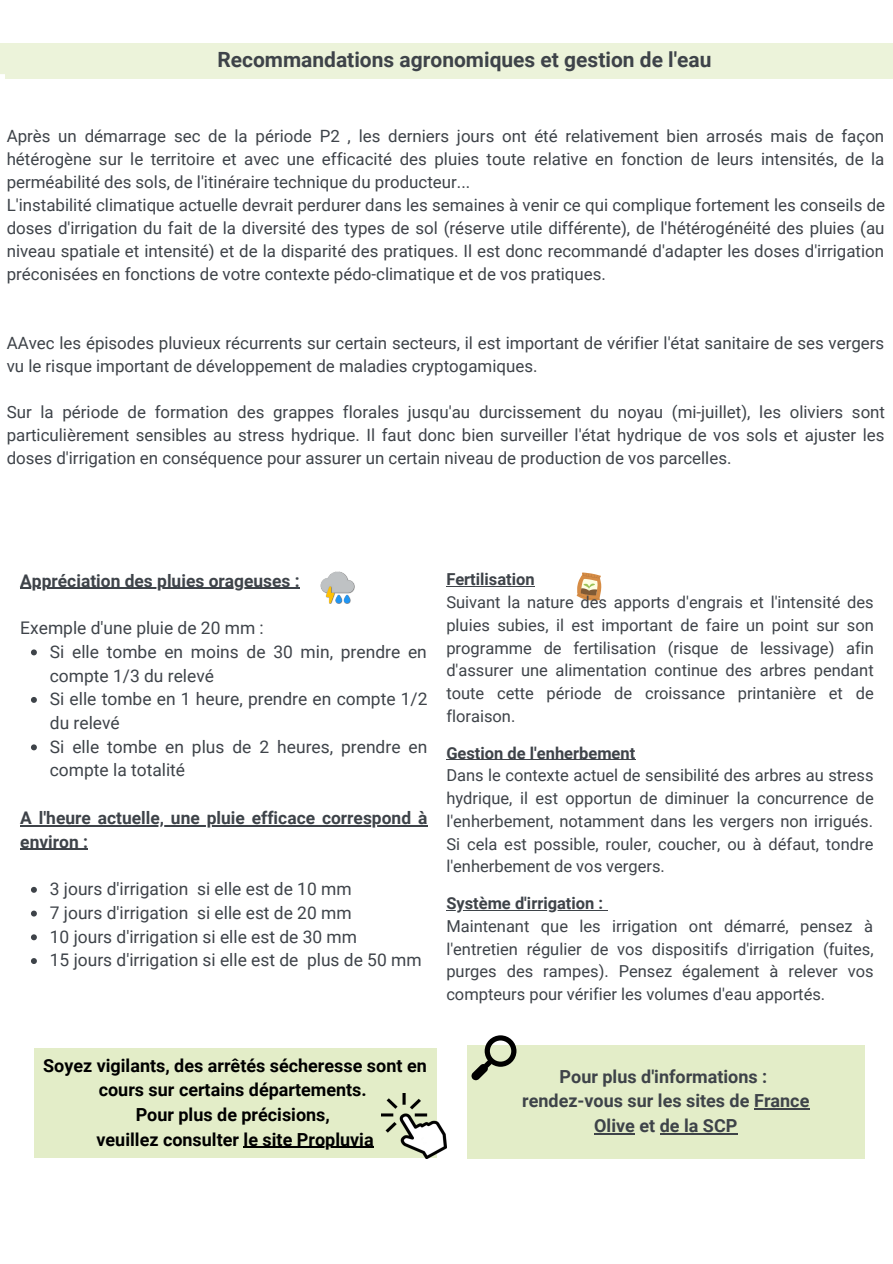
<style>
.page{position:relative;width:893px;height:1264px;background:#fff}
.page>*{position:absolute;margin:0;border:0;box-sizing:border-box;transform-origin:0 0}
.t1{font:700 21px "Roboto";color:#3e4349}
.t2{font:700 18px/24.8px "Roboto";color:#000;text-align:center}
.t3{font:700 18px/24.8px "Roboto";color:#3e4349;text-align:center}
.t4{font:17.4px/23.7px "Roboto";color:#3e4349}
.t5{font:700 17.4px/23.7px "Roboto";color:#3e4349}
.t6{font:16.95px/23.1px "Roboto";color:#3e4349;text-align:justify}
.t7{font:16.5px/22.8px "Roboto";color:#3e4349;text-align:justify}
.t8{font:700 16.5px "Roboto";color:#3e4349}
</style>
<div class="page">
<div style="left:6px;top:48px;width:886px;height:30px;background:#ecf3da"></div>
<svg style="left:0;top:43px;width:892px;height:31px"></svg>
<svg style="left:576px;top:572px;width:25px;height:28px"></svg>
<div style="left:467px;top:1045px;width:397px;height:113px;background:#e3edc8"></div>
<svg style="left:472px;top:1035px;width:44px;height:45px"></svg>
<hr style="left:754px;top:1108px;width:55px;height:1px;background:#3e4349">
<hr style="left:594px;top:1133px;width:41px;height:1px;background:#3e4349">
<hr style="left:659px;top:1133px;width:78px;height:1px;background:#3e4349">
<svg style="left:31px;top:649px;width:6px;height:6px"></svg>
<svg style="left:31px;top:697px;width:6px;height:6px"></svg>
<svg style="left:31px;top:744px;width:6px;height:6px"></svg>
<svg style="left:31px;top:886px;width:6px;height:6px"></svg>
<svg style="left:31px;top:910px;width:6px;height:6px"></svg>
<svg style="left:31px;top:934px;width:6px;height:6px"></svg>
<svg style="left:31px;top:958px;width:6px;height:6px"></svg>
<hr style="left:20px;top:587px;width:280px;height:2px;background:#3e4349">
<hr style="left:20px;top:825px;width:407px;height:1px;background:#3e4349">
<hr style="left:20px;top:848px;width:68px;height:2px;background:#3e4349">
<img style="left:321px;top:571px;width:33px;height:32px">
<div style="left:34px;top:1047px;width:402px;height:110px;background:#e3edc8"></div>
<hr style="left:244px;top:1146px;width:130px;height:1px;background:#000">
<img style="left:381px;top:1093px;width:65px;height:65px">
<hr style="left:446px;top:586px;width:88px;height:1px;background:#3e4349">
<hr style="left:446px;top:759px;width:189px;height:1px;background:#3e4349">
<hr style="left:446px;top:910px;width:157px;height:1px;background:#3e4349">
<p class="t1" style="left:217px;top:48px;width:495px">Recommandations agronomiques et gestion de l'eau</p>
<p class="t6" style="left:7px;top:124px;width:879px">Après un démarrage sec de la période P2 , les derniers jours ont été relativement bien arrosés mais de façon hétérogène sur le territoire et avec une efficacité des pluies toute relative en fonction de leurs intensités, de la perméabilité des sols, de l'itinéraire technique du producteur...</p>
<p class="t6" style="left:7px;top:193px;width:879px">L'instabilité climatique actuelle devrait perdurer dans les semaines à venir ce qui complique fortement les conseils de doses d'irrigation du fait de la diversité des types de sol (réserve utile différente), de l'hétérogénéité des pluies (au niveau spatiale et intensité) et de la disparité des pratiques. Il est donc recommandé d'adapter les doses d'irrigation préconisées en fonctions de votre contexte pédo-climatique et de vos pratiques.</p>
<p class="t6" style="left:7px;top:332px;width:879px">AAvec les épisodes pluvieux récurrents sur certain secteurs, il est important de vérifier l'état sanitaire de ses vergers vu le risque important de développement de maladies cryptogamiques.</p>
<p class="t6" style="left:7px;top:401px;width:879px">Sur la période de formation des grappes florales jusqu'au durcissement du noyau (mi-juillet), les oliviers sont particulièrement sensibles au stress hydrique. Il faut donc bien surveiller l'état hydrique de vos sols et ajuster les doses d'irrigation en conséquence pour assurer un certain niveau de production de vos parcelles.</p>
<p class="t5" style="left:20px;top:568px;width:281px">Appréciation des pluies orageuses :</p>
<p class="t4" style="left:20px;top:616px;width:245px">Exemple d'une pluie de 20 mm :</p>
<p class="t4" style="left:50px;top:640px;width:378px">Si elle tombe en moins de 30 min, prendre en compte 1/3 du relevé</p>
<p class="t4" style="left:50px;top:687px;width:379px">Si elle tombe en 1 heure, prendre en compte 1/2 du relevé</p>
<p class="t4" style="left:50px;top:735px;width:379px">Si elle tombe en plus de 2 heures, prendre en compte la totalité</p>
<p class="t5" style="left:20px;top:806px;width:408px">A l'heure actuelle, une pluie efficace correspond à environ :</p>
<p class="t4" style="left:50px;top:877px;width:303px">3 jours d'irrigation si elle est de 10 mm</p>
<p class="t4" style="left:50px;top:901px;width:303px">7 jours d'irrigation si elle est de 20 mm</p>
<p class="t4" style="left:50px;top:924px;width:309px">10 jours d'irrigation si elle est de 30 mm</p>
<p class="t4" style="left:50px;top:948px;width:373px">15 jours d'irrigation si elle est de plus de 50 mm</p>
<p class="t8" style="left:446px;top:570px;width:90px">Fertilisation</p>
<p class="t7" style="left:446px;top:591px;width:429px">Suivant la nature des apports d'engrais et l'intensité des pluies subies, il est important de faire un point sur son programme de fertilisation (risque de lessivage) afin d'assurer une alimentation continue des arbres pendant toute cette période de croissance printanière et de floraison.</p>
<p class="t8" style="left:446px;top:743px;width:190px">Gestion de l'enherbement</p>
<p class="t7" style="left:446px;top:764px;width:429px">Dans le contexte actuel de sensibilité des arbres au stress hydrique, il est opportun de diminuer la concurrence de l'enherbement, notamment dans les vergers non irrigués.<br>Si cela est possible, rouler, coucher, ou à défaut, tondre l'enherbement de vos vergers.</p>
<p class="t8" style="left:446px;top:893px;width:158px">Système d'irrigation :</p>
<p class="t7" style="left:446px;top:914px;width:429px">Maintenant que les irrigation ont démarré, pensez à l'entretien régulier de vos dispositifs d'irrigation (fuites, purges des rampes). Pensez également à relever vos compteurs pour vérifier les volumes d'eau apportés.</p>
<p class="t2" style="left:43px;top:1053px;width:385px">Soyez vigilants, des arrêtés sécheresse sont en cours sur certains départements.</p>
<p class="t2" style="left:136px;top:1102px;width:196px">Pour plus de précisions,</p>
<p class="t2" style="left:96px;top:1127px;width:278px">veuillez consulter le site Propluvia</p>
<p class="t3" style="left:559px;top:1064px;width:209px">Pour plus d'informations :</p>
<p class="t3" style="left:522px;top:1088px;width:288px">rendez-vous sur les sites de France<br>Olive et de la SCP</p>
</div>
